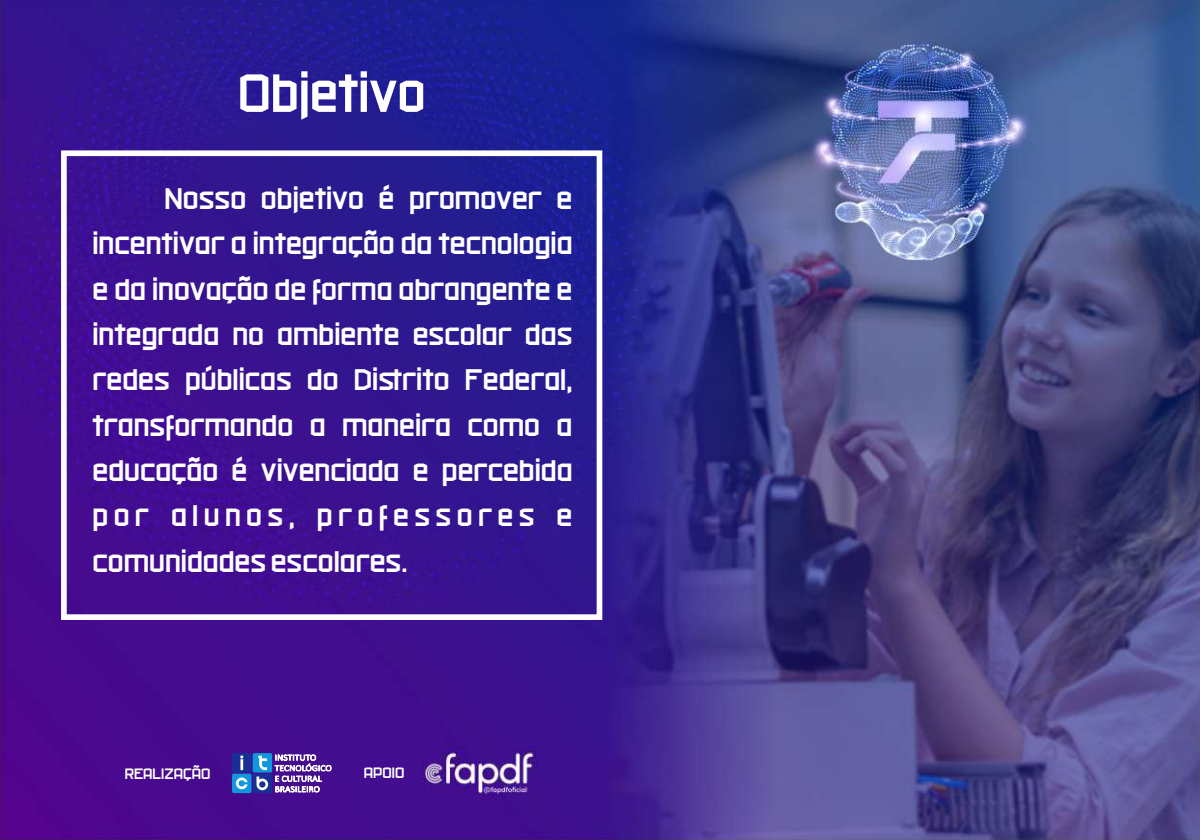
<style>
.page{position:relative;width:1200px;height:840px;background:#fff}
.page>*{position:absolute;margin:0;border:0;box-sizing:border-box;transform-origin:0 0}
.t1{font:64px "Militech";color:#fff}
.t2{font:36px/45.4px "Militech";color:#fff;text-align:justify}
.t3{font:18.2px "Militech";color:#fff}
</style>
<div class="page">
<img style="left:0;top:663px;width:592px;height:177px">
<img style="left:592px;top:0;width:608px;height:840px">
<img style="left:0;top:0;width:703px;height:663px">
<img style="left:799px;top:42px;width:240px;height:219px">
<div style="left:61px;top:150px;width:541px;height:470px;border:6px solid #fff"></div>
<svg style="left:274px;top:754px;width:58px;height:39px"></svg>
<div style="left:232px;top:753px;width:20px;height:20px;background:#192f98;border-radius:2px"></div>
<div style="left:253px;top:753px;width:19px;height:20px;background:#0f98db;border-radius:2px"></div>
<div style="left:232px;top:774px;width:20px;height:19px;background:#0f98db;border-radius:2px"></div>
<svg style="left:236px;top:777px;width:12px;height:12px"></svg>
<div style="left:253px;top:774px;width:19px;height:19px;background:#192f98;border-radius:2px"></div>
<svg style="left:257px;top:777px;width:11px;height:13px"></svg>
<svg style="left:240px;top:756px;width:3px;height:14px"></svg>
<svg style="left:258px;top:756px;width:9px;height:14px"></svg>
<img style="left:422px;top:747px;width:116px;height:52px">
<h1 class="t1" style="left:238px;top:52px;width:189px">Objetivo</h1>
<p class="t2" style="left:92px;top:174px;width:482px;text-indent:72px">Nosso objetivo é promover e incentivar a integração da tecnologia e da inovação de forma abrangente e integrada no ambiente escolar das redes públicas do Distrito Federal, transformando a maneira como a educação é vivenciada e percebida por alunos, professores e comunidades escolares.</p>
<p class="t3" style="left:125px;top:762px;width:87px">REALIZAÇÃO</p>
<p class="t3" style="left:364px;top:762px;width:42px">APOIO</p>
</div>
